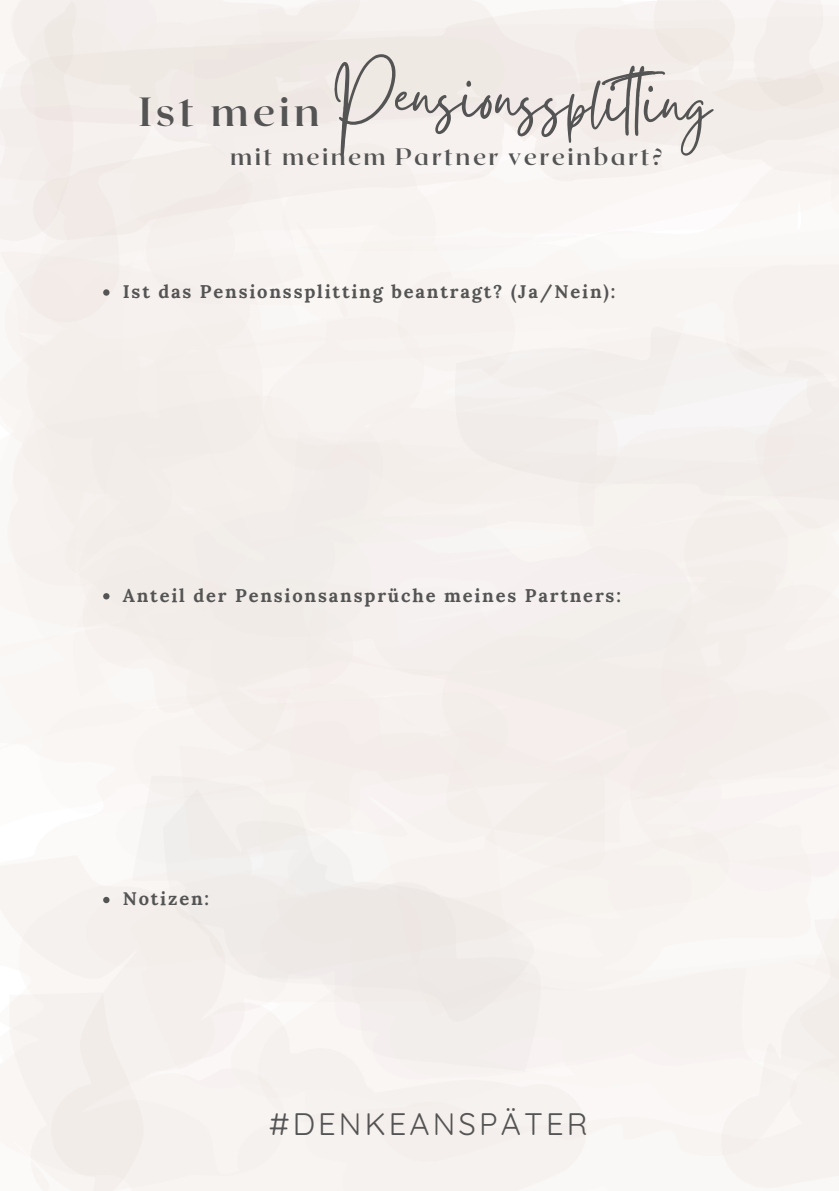
<style>
.page{position:relative;width:839px;height:1191px;background:#fff}
.page>*{position:absolute;margin:0;border:0;box-sizing:border-box;transform-origin:0 0}
.t1{font:82.8px "Gistesy";color:#545454}
.t2{font:700 40.8px "Roxborough CF";letter-spacing:.1em;color:#545454}
.t3{font:31px "Quicksand";letter-spacing:.1em;color:#545454}
.t4{font:700 23.8px "Roxborough CF";letter-spacing:.1em;color:#545454}
.t5{font:700 18.4px "Lora";letter-spacing:.1em;color:#545454}
</style>
<div class="page">
<div style="left:0;top:0;width:750px;height:657px;background:#f6f0ee"></div>
<div style="left:0;top:0;width:838px;height:259px;background:#f7f3f0"></div>
<div style="left:33px;top:0;width:805px;height:212px;background:#f2ebe8"></div>
<div style="left:282px;top:108px;width:556px;height:143px;background:#f8f4f2"></div>
<div style="left:147px;top:578px;width:691px;height:313px;background:#f3eeeb"></div>
<div style="left:40px;top:683px;width:489px;height:334px;background:#f8f4f1"></div>
<div style="left:454px;top:326px;width:384px;height:177px;background:#f4f0ee"></div>
<div style="left:258px;top:958px;width:539px;height:204px;background:#faf8f6"></div>
<div style="left:179px;top:720px;width:425px;height:151px;background:#f5efec"></div>
<div style="left:0;top:823px;width:811px;height:319px;background:#f8f3f2"></div>
<div style="left:297px;top:223px;width:51px;height:95px;background:#f9f6f3"></div>
<div style="left:577px;top:426px;width:261px;height:451px;background:#f4efed"></div>
<div style="left:0;top:0;width:106px;height:97px;background:#f1e8e3"></div>
<div style="left:0;top:0;width:76px;height:241px;background:#f3eeeb"></div>
<div style="left:653px;top:0;width:170px;height:111px;background:#f3ede9"></div>
<div style="left:0;top:855px;width:586px;height:336px;background:#f5f1ee"></div>
<div style="left:721px;top:915px;width:117px;height:273px;background:#f6f2f0"></div>
<div style="left:753px;top:0;width:85px;height:109px;background:#f3eeeb"></div>
<svg style="left:103px;top:289px;width:6px;height:7px"></svg>
<svg style="left:103px;top:593px;width:6px;height:6px"></svg>
<svg style="left:103px;top:897px;width:6px;height:6px"></svg>
<h2 class="t1" style="left:333px;top:34px;width:381px;rotate:2deg">Pensionssplit ing</h2>
<h1 class="t2" style="left:139px;top:85px;width:183px">Ist mein</h1>
<h4 class="t4" style="left:230px;top:142px;width:434px">mit meinem Partner vereinbart?</h4>
<p class="t5" style="left:123px;top:279px;width:494px">Ist das Pensionssplitting beantragt? (Ja/Nein):</p>
<p class="t5" style="left:123px;top:583px;width:499px">Anteil der Pensionsansprüche meines Partners:</p>
<p class="t5" style="left:123px;top:887px;width:88px">Notizen:</p>
<h3 class="t3" style="left:269px;top:1104px;width:320px">#DENKEANSPÄTER</h3>
</div>
